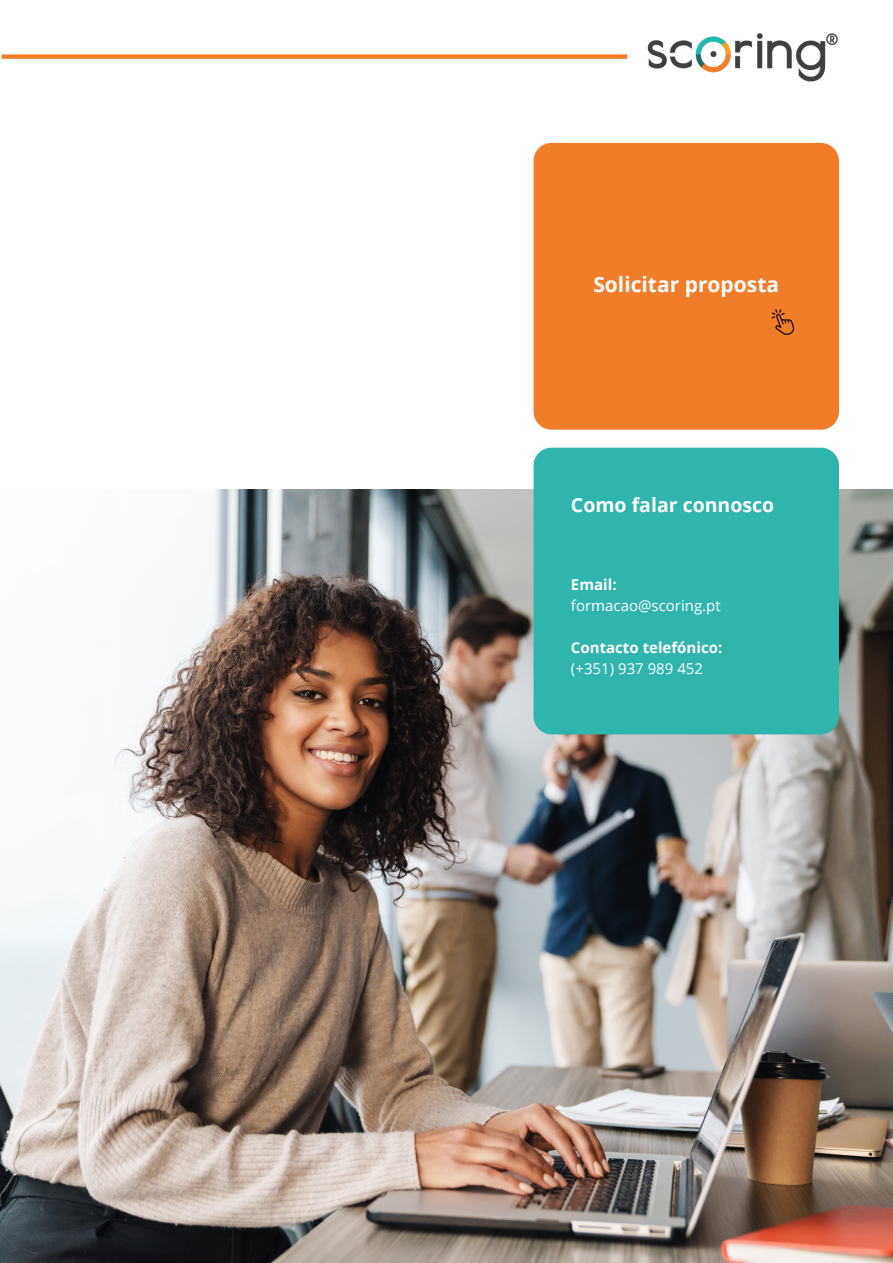
<style>
.page{position:relative;width:893px;height:1263px;background:#fff}
.page>*{position:absolute;margin:0;border:0;box-sizing:border-box;transform-origin:0 0}
.t1{font:700 21px "Open Sans";color:#fff}
.t2{font:700 19.5px "Open Sans";color:#fff}
.t3{font:15px "Open Sans";color:#fff}
.t4{font:700 15px "Open Sans";color:#fff}
</style>
<div class="page">
<div style="left:2px;top:54px;width:625px;height:5px;background:#f07d29"></div>
<img style="left:647px;top:33px;width:191px;height:49px">
<img style="left:0;top:489px;width:893px;height:774px">
<div style="left:534px;top:448px;width:305px;height:286px;background:#30b5ac;border-radius:18px"></div>
<div style="left:534px;top:143px;width:305px;height:287px;background:#f07d29;border-radius:18px"></div>
<img style="left:771px;top:309px;width:23px;height:26px">
<h1 class="t1" style="left:593px;top:270px;width:187px">Solicitar proposta</h1>
<h2 class="t2" style="left:571px;top:491px;width:205px">Como falar connosco</h2>
<p class="t4" style="left:571px;top:574px;width:47px">Email:</p>
<p class="t3" style="left:571px;top:596px;width:151px">formacao@scoring.pt</p>
<p class="t4" style="left:571px;top:637px;width:153px">Contacto telefónico:</p>
<p class="t3" style="left:571px;top:659px;width:134px">(+351) 937 989 452</p>
</div>
